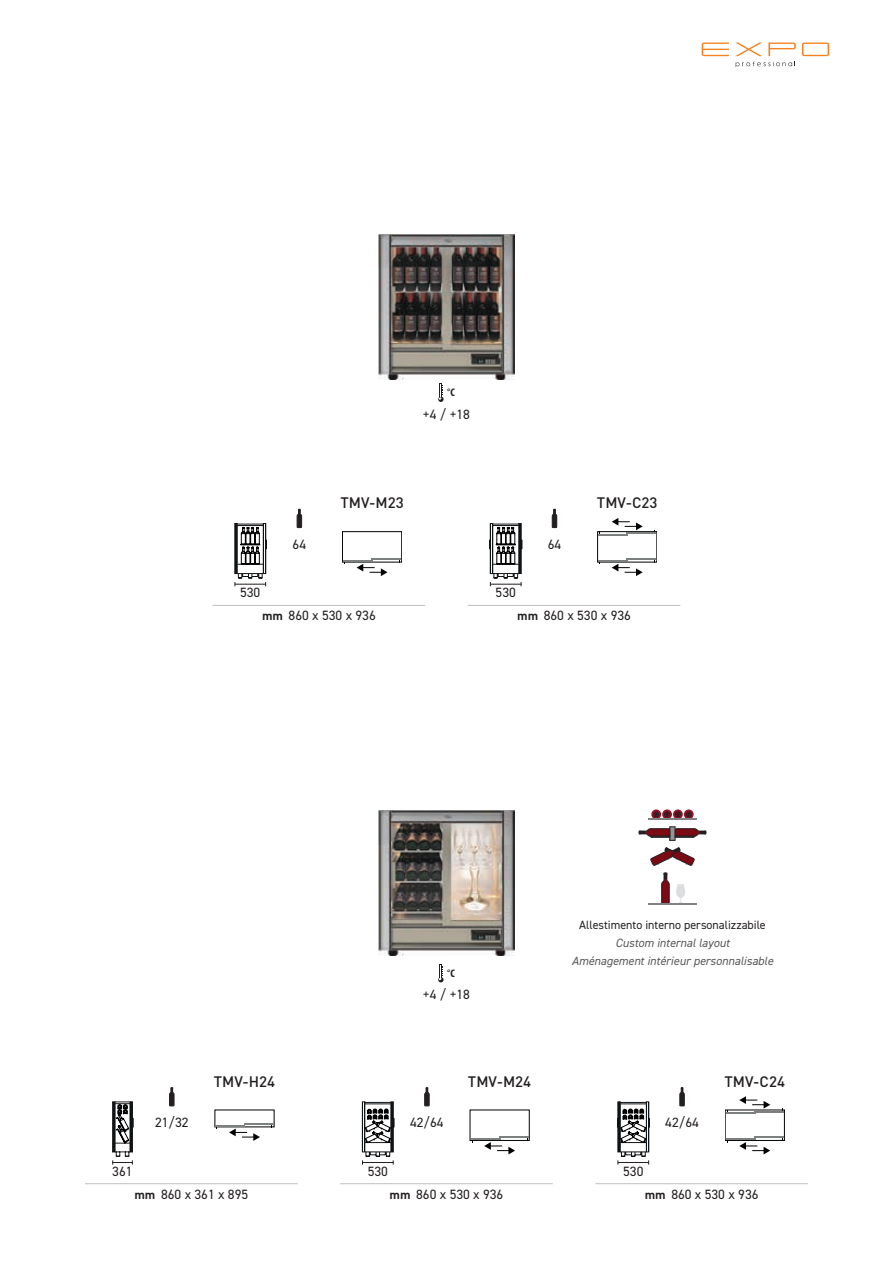
<style>
.page{position:relative;width:893px;height:1263px;background:#fff}
.page>*{position:absolute;margin:0;border:0;box-sizing:border-box;transform-origin:0 0}
.t1{font:500 15px "DIN Pro";color:#231f20}
.t2{font:13.5px "DIN2014";color:#231f20}
.t3{font:italic 12px/18px "DIN2014";color:#57585a;text-align:center}
.t4{font:12px "DIN2014";color:#231f20}
.t5{font:700 condensed 10.95px "Myriad Pro";color:#231f20}
.s1{font-family:"DIN Pro";font-weight:700;font-size:12px}
</style>
<div class="page">
<svg style="left:438px;top:384px;width:6px;height:18px"></svg>
<svg style="left:438px;top:964px;width:6px;height:18px"></svg>
<svg style="left:735px;top:43px;width:27px;height:13px"></svg>
<svg style="left:702px;top:43px;width:27px;height:13px"></svg>
<svg style="left:768px;top:43px;width:28px;height:13px"></svg>
<svg style="left:802px;top:43px;width:27px;height:13px"></svg>
<svg style="left:736px;top:62px;width:59px;height:5px"></svg>
<img style="left:379px;top:235px;width:135px;height:144px">
<img style="left:379px;top:811px;width:135px;height:144px">
<svg style="left:297px;top:509px;width:5px;height:19px"></svg>
<svg style="left:552px;top:509px;width:5px;height:19px"></svg>
<hr style="left:213px;top:605px;width:212px;height:1px;background:#bcbdc0">
<hr style="left:468px;top:605px;width:212px;height:1px;background:#bcbdc0">
<svg style="left:342px;top:531px;width:60px;height:45px"></svg>
<hr style="left:343px;top:560px;width:30px;height:1px;background:#7d8081">
<hr style="left:371px;top:558px;width:30px;height:2px;background:#7d8081">
<svg style="left:597px;top:518px;width:60px;height:58px"></svg>
<hr style="left:626px;top:532px;width:30px;height:2px;background:#7d8081">
<hr style="left:598px;top:534px;width:30px;height:1px;background:#7d8081">
<svg style="left:235px;top:573px;width:31px;height:13px"></svg>
<div style="left:235px;top:523px;width:2px;height:51px;border:1px solid #101315"></div>
<div style="left:263px;top:523px;width:3px;height:51px;border:1px solid #101315"></div>
<svg style="left:237px;top:524px;width:30px;height:41px"></svg>
<svg style="left:490px;top:573px;width:32px;height:13px"></svg>
<div style="left:490px;top:523px;width:3px;height:51px;border:1px solid #101315"></div>
<div style="left:519px;top:523px;width:2px;height:51px;border:1px solid #101315"></div>
<svg style="left:489px;top:524px;width:33px;height:41px"></svg>
<svg style="left:425px;top:1087px;width:4px;height:19px"></svg>
<svg style="left:680px;top:1087px;width:4px;height:19px"></svg>
<svg style="left:169px;top:1087px;width:5px;height:19px"></svg>
<hr style="left:340px;top:1183px;width:213px;height:1px;background:#bcbdc0">
<hr style="left:595px;top:1183px;width:213px;height:1px;background:#bcbdc0">
<hr style="left:85px;top:1183px;width:213px;height:1px;background:#bcbdc0">
<svg style="left:215px;top:1110px;width:59px;height:31px"></svg>
<svg style="left:470px;top:1110px;width:59px;height:44px"></svg>
<svg style="left:725px;top:1096px;width:59px;height:58px"></svg>
<hr style="left:754px;top:1111px;width:30px;height:1px;background:#7d8081">
<hr style="left:726px;top:1112px;width:29px;height:2px;background:#7d8081">
<svg style="left:112px;top:1102px;width:21px;height:62px"></svg>
<svg style="left:362px;top:1152px;width:32px;height:12px"></svg>
<div style="left:362px;top:1102px;width:3px;height:50px;border:1px solid #101315"></div>
<div style="left:391px;top:1102px;width:2px;height:50px;border:1px solid #101315"></div>
<svg style="left:365px;top:1102px;width:29px;height:41px"></svg>
<svg style="left:618px;top:1152px;width:31px;height:12px"></svg>
<div style="left:618px;top:1102px;width:2px;height:50px;border:1px solid #101315"></div>
<div style="left:646px;top:1102px;width:3px;height:50px;border:1px solid #101315"></div>
<svg style="left:617px;top:1102px;width:33px;height:41px"></svg>
<svg style="left:651px;top:809px;width:10px;height:10px"></svg>
<svg style="left:654px;top:812px;width:5px;height:5px"></svg>
<svg style="left:662px;top:809px;width:10px;height:10px"></svg>
<svg style="left:673px;top:809px;width:10px;height:10px"></svg>
<svg style="left:665px;top:812px;width:15px;height:5px"></svg>
<svg style="left:684px;top:809px;width:10px;height:10px"></svg>
<svg style="left:686px;top:812px;width:5px;height:5px"></svg>
<hr style="left:648px;top:818px;width:49px;height:1px;background:#808285">
<div style="left:670px;top:827px;width:5px;height:13px;background:#939598"></div>
<div style="left:670px;top:827px;width:5px;height:13px;border:1px solid #231f20"></div>
<svg style="left:639px;top:829px;width:67px;height:8px"></svg>
<svg style="left:650px;top:848px;width:45px;height:18px"></svg>
<svg style="left:662px;top:873px;width:7px;height:30px"></svg>
<hr style="left:648px;top:903px;width:49px;height:1px;background:#808285">
<svg style="left:676px;top:884px;width:9px;height:19px"></svg>
<p class="t5" style="left:447px;top:386px;width:9px">°C</p>
<p class="t2" style="left:423px;top:406px;width:49px">+4 / +18</p>
<p class="t1" style="left:340px;top:491px;width:65px">TMV-M23</p>
<p class="t1" style="left:597px;top:491px;width:62px">TMV-C23</p>
<p class="t2" style="left:293px;top:536px;width:15px">64</p>
<p class="t2" style="left:548px;top:536px;width:15px">64</p>
<p class="t2" style="left:240px;top:584px;width:22px">530</p>
<p class="t2" style="left:496px;top:584px;width:22px">530</p>
<p class="t2" style="left:262px;top:607px;width:115px"><span class="s1">mm</span> 860 x 530 x 936</p>
<p class="t2" style="left:517px;top:607px;width:115px"><span class="s1">mm</span> 860 x 530 x 936</p>
<p class="t5" style="left:447px;top:966px;width:9px">°C</p>
<p class="t2" style="left:423px;top:986px;width:49px">+4 / +18</p>
<p class="t4" style="left:579px;top:917px;width:188px">Allestimento interno personalizzabile</p>
<p class="t3" style="left:572px;top:933px;width:203px">Custom internal layout<br>Aménagement intérieur personnalisable</p>
<p class="t2" style="left:112px;top:1162px;width:22px">361</p>
<p class="t1" style="left:214px;top:1069px;width:63px">TMV-H24</p>
<p class="t1" style="left:468px;top:1069px;width:65px">TMV-M24</p>
<p class="t1" style="left:724px;top:1069px;width:62px">TMV-C24</p>
<p class="t2" style="left:155px;top:1114px;width:35px">21/32</p>
<p class="t2" style="left:410px;top:1114px;width:35px">42/64</p>
<p class="t2" style="left:665px;top:1114px;width:35px">42/64</p>
<p class="t2" style="left:368px;top:1162px;width:22px">530</p>
<p class="t2" style="left:623px;top:1162px;width:22px">530</p>
<p class="t2" style="left:134px;top:1186px;width:115px"><span class="s1">mm</span> 860 x 361 x 895</p>
<p class="t2" style="left:390px;top:1186px;width:115px"><span class="s1">mm</span> 860 x 530 x 936</p>
<p class="t2" style="left:645px;top:1186px;width:115px"><span class="s1">mm</span> 860 x 530 x 936</p>
</div>
